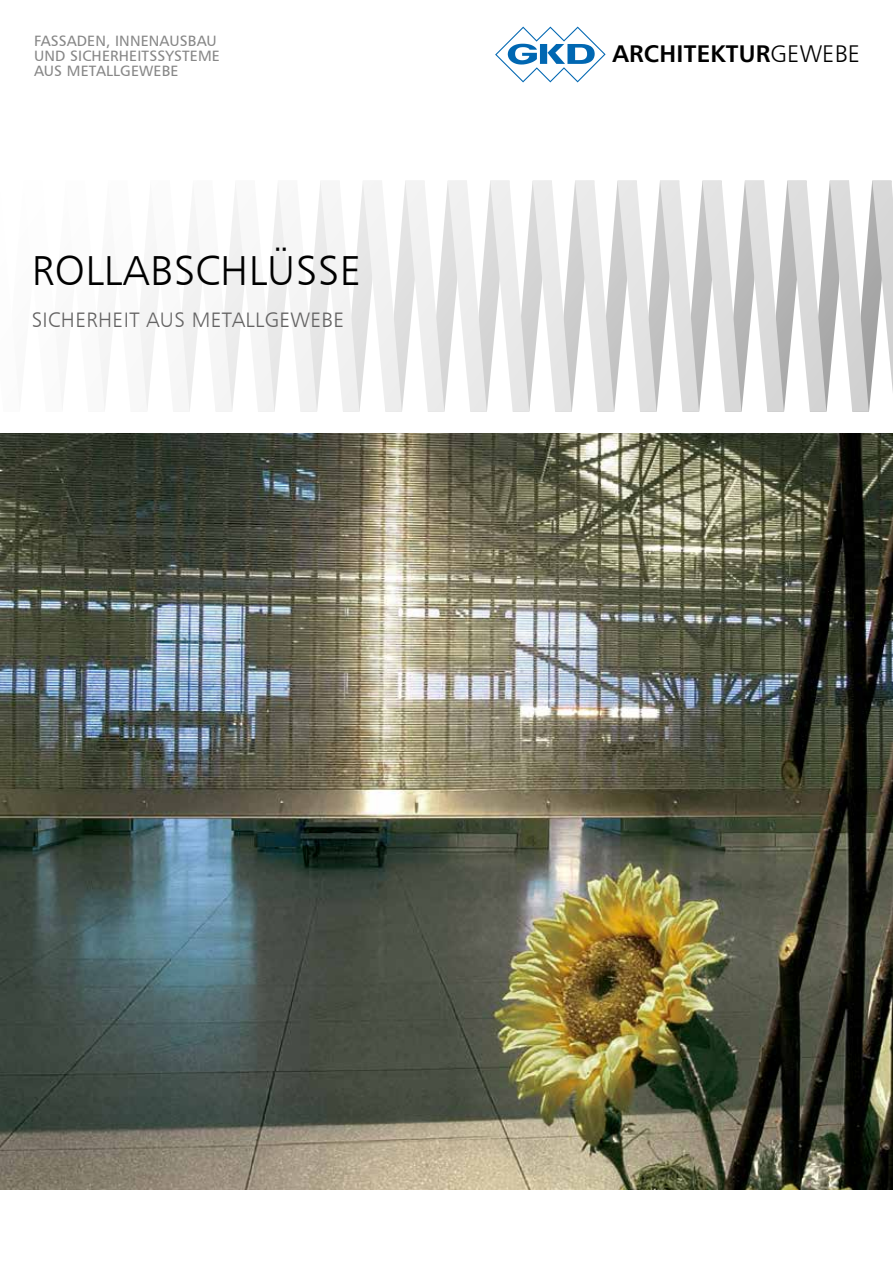
<style>
.page{position:relative;width:893px;height:1263px;background:#fff}
.page>*{position:absolute;margin:0;border:0;box-sizing:border-box;transform-origin:0 0}
.t1{font:42px "Humanist 777 BT Light B";letter-spacing:.01em;color:#000}
.t2{font:24px "Humanist 777 BT Bold B";letter-spacing:.01em;color:#000}
.t3{font:21px "Humanist 777 BT Light B";letter-spacing:.02em;color:#646363}
.t4{font:15px/15px "Humanist 777 BT Roman B";letter-spacing:.01em;color:#878787}
.s1{font-family:"Humanist 777 BT Light B"}
</style>
<div class="page">
<img style="left:0;top:433px;width:893px;height:756px">
<svg style="left:101px;top:181px;width:792px;height:231px"></svg>
<svg style="left:495px;top:27px;width:111px;height:55px"></svg>
<p class="t4" style="left:34px;top:33px;width:187px">FASSADEN, INNENAUSBAU<br>UND SICHERHEITSSYSTEME<br>AUS METALLGEWEBE</p>
<h2 class="t2" style="left:612px;top:39px;width:249px">ARCHITEKTUR<span class="s1">GEWEBE</span></h2>
<h1 class="t1" style="left:32px;top:245px;width:331px">ROLLABSCHLÜSSE</h1>
<h3 class="t3" style="left:32px;top:307px;width:314px">SICHERHEIT AUS METALLGEWEBE</h3>
</div>
